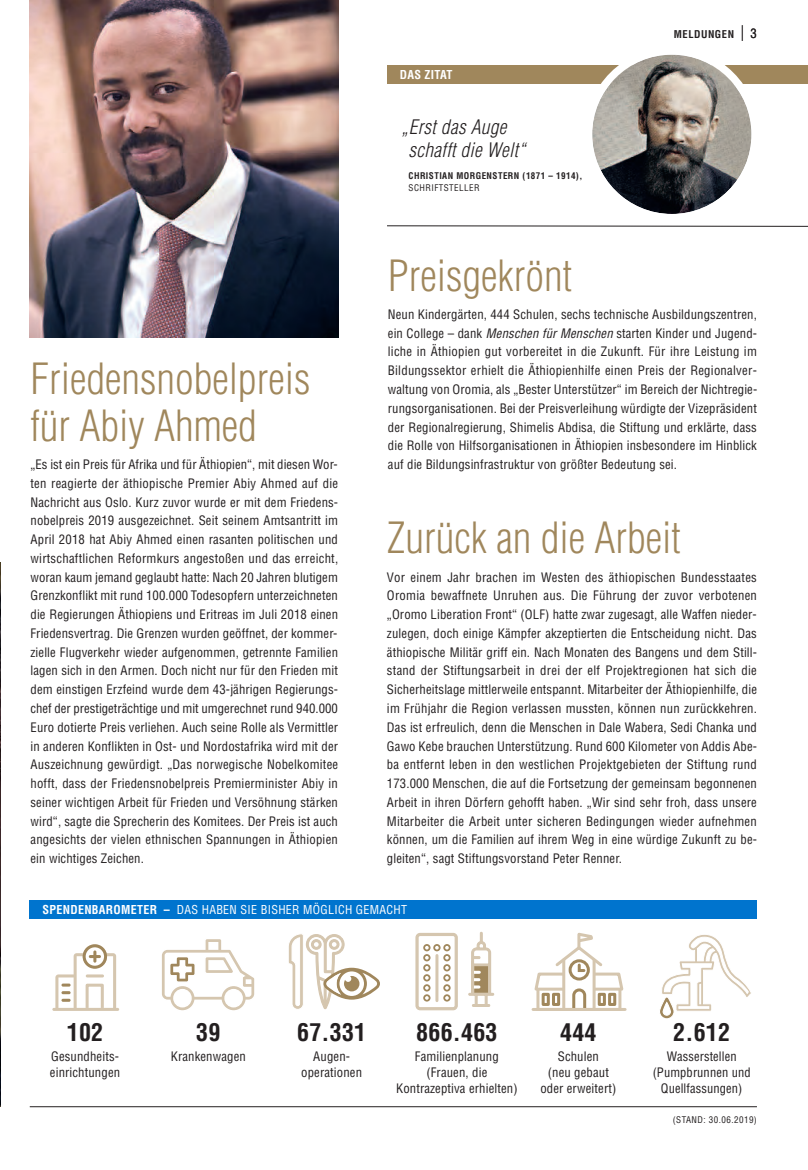
<style>
.page{position:relative;width:808px;height:1170px;background:#fff}
.page>*{position:absolute;margin:0;border:0;box-sizing:border-box;transform-origin:0 0}
.t1{font:300 condensed 42px/46.7px "Helvetica";color:#a0875c}
.t2{font:700 condensed 24px "Helvetica";letter-spacing:.01em;color:#231f20}
.t3{font:italic 300 condensed 19.5px/22.5px "Helvetica";letter-spacing:.02em;color:#231f20}
.t4{font:condensed 12.75px/18.8px "Helvetica";letter-spacing:.01em;color:#231f20;text-align:center}
.t5{font:condensed 12px "Helvetica";letter-spacing:.025em;color:#fff}
.t6{font:700 condensed 12px "Helvetica";letter-spacing:.025em;color:#fff}
.t7{font:700 condensed 10.5px "Helvetica";letter-spacing:.05em;color:#231f20}
.t8{font:condensed 9px "Helvetica";letter-spacing:.05em;color:#231f20}
.t9{font:700 condensed 9px "Helvetica";letter-spacing:.05em;color:#231f20}
.s1{font-weight:400;font-size:15.75px}
.s2{font-weight:400;font-size:12.75px}
.s3{font-style:italic}
.s4{font-weight:700}
</style>
<div class="page">
<img style="left:0;top:562px;width:1px;height:544px">
<img style="left:30px;top:0;width:308px;height:338px">
<svg style="left:387px;top:54px;width:421px;height:173px"></svg>
<div style="left:30px;top:900px;width:727px;height:19px;background:#0074ce"></div>
<hr style="left:30px;top:1106px;width:727px;height:1px;background:#231f20">
<svg style="left:52px;top:944px;width:67px;height:66px"></svg>
<svg style="left:162px;top:939px;width:93px;height:72px"></svg>
<svg style="left:288px;top:934px;width:92px;height:76px"></svg>
<svg style="left:415px;top:932px;width:43px;height:78px"></svg>
<svg style="left:468px;top:931px;width:27px;height:76px"></svg>
<hr style="left:465px;top:970px;width:14px;height:3px;background:#fff">
<hr style="left:465px;top:978px;width:14px;height:3px;background:#fff">
<hr style="left:465px;top:985px;width:14px;height:3px;background:#fff">
<hr style="left:471px;top:961px;width:3px;height:33px;background:#d5c6af">
<svg style="left:532px;top:932px;width:93px;height:79px"></svg>
<div style="left:562px;top:958px;width:34px;height:52px;border:3px solid #d5c6af"></div>
<svg style="left:660px;top:935px;width:91px;height:84px"></svg>
<h1 class="t1" style="left:31px;top:356px;width:281px">Friedensnobelpreis für Abiy Ahmed</h1>
<p class="t4" style="left:30px;top:455px;width:309px;text-align:justify">„Es ist ein Preis für Afrika und für Äthiopien“, mit diesen Wor&shy;ten reagierte der äthiopische Premier Abiy Ahmed auf die Nachricht aus Oslo. Kurz zuvor wurde er mit dem Friedens&shy;nobelpreis 2019 ausgezeichnet. Seit seinem Amtsantritt im April 2018 hat Abiy Ahmed einen rasanten politischen und wirtschaftlichen Reformkurs angestoßen und das erreicht, woran kaum jemand geglaubt hatte: Nach 20 Jahren blutigem Grenzkonflikt mit rund 100.000 Todesopfern unterzeichneten die Regierungen Äthiopiens und Eritreas im Juli 2018 einen Friedensvertrag. Die Grenzen wurden geöffnet, der kommer&shy;zielle Flugverkehr wieder aufgenommen, getrennte Familien lagen sich in den Armen. Doch nicht nur für den Frieden mit dem einstigen Erzfeind wurde dem 43-jährigen Regierungs&shy;chef der prestigeträchtige und mit umgerechnet rund 940.000<br>Euro dotierte Preis verliehen. Auch seine Rolle als Vermittler in anderen Konflikten in Ost- und Nordostafrika wird mit der Auszeichnung gewürdigt. „Das norwegische Nobelkomitee hofft, dass der Friedensnobelpreis Premierminister Abiy in seiner wichtigen Arbeit für Frieden und Versöhnung stärken wird“, sagte die Sprecherin des Komitees. Der Preis ist auch angesichts der vielen ethnischen Spannungen in Äthiopien ein wichtiges Zeichen.</p>
<p class="t6" style="left:400px;top:68px;width:54px">DAS ZITAT</p>
<h3 class="t3" style="left:409px;top:116px;width:118px;text-indent:-7px">„Erst das Auge schafft die Welt“</h3>
<p class="t9" style="left:409px;top:171px;width:175px">CHRISTIAN MORGENSTERN (1871 – 1914),</p>
<p class="t8" style="left:409px;top:183px;width:72px">SCHRIFTSTELLER</p>
<p class="t7" style="left:674px;top:28px;width:85px">MELDUNGEN <span class="s1">|</span> <span class="s2">3</span></p>
<h1 class="t1" style="left:388px;top:253px;width:186px">Preisgekrönt</h1>
<p class="t4" style="left:388px;top:305px;width:371px;text-align:justify">Neun Kindergärten, 444 Schulen, sechs technische Ausbildungszentren, ein College – dank <span class="s3">Menschen für Menschen</span> starten Kinder und Jugend&shy;liche in Äthiopien gut vorbereitet in die Zukunft. Für ihre Leistung im Bildungssektor erhielt die Äthiopienhilfe einen Preis der Regionalver - waltung von Oromia, als „Bester Unterstützer“ im Bereich der Nichtregie&shy;rungsorganisationen. Bei der Preisverleihung würdigte der Vizepräsident der Regionalregierung, Shimelis Abdisa, die Stiftung und erklärte, dass die Rolle von Hilfsorganisationen in Äthiopien insbesondere im Hinblick auf die Bildungsinfrastruktur von größter Bedeutung sei.</p>
<h1 class="t1" style="left:387px;top:515px;width:295px">Zurück an die Arbeit</h1>
<p class="t4" style="left:387px;top:567px;width:372px;text-align:justify">Vor einem Jahr brachen im Westen des äthiopischen Bundesstaates Oromia bewaffnete Unruhen aus. Die Führung der zuvor verbotenen „Oromo Liberation Front“ (OLF) hatte zwar zugesagt, alle Waffen nieder&shy;zulegen, doch einige Kämpfer akzeptierten die Entscheidung nicht. Das äthiopische Militär griff ein. Nach Monaten des Bangens und dem Still&shy;stand der Stiftungsarbeit in drei der elf Projektregionen hat sich die Sicherheitslage mittlerweile entspannt. Mitarbeiter der Äthiopienhilfe, die im Frühjahr die Region verlassen mussten, können nun zurückkehren.<br>Das ist erfreulich, denn die Menschen in Dale Wabera, Sedi Chanka und Gawo Kebe brauchen Unterstützung. Rund 600 Kilometer von Addis Abe&shy;ba entfernt leben in den westlichen Projektgebieten der Stiftung rund 173.000 Menschen, die auf die Fortsetzung der gemeinsam begonnenen Arbeit in ihren Dörfern gehofft haben. „Wir sind sehr froh, dass unsere Mitarbeiter die Arbeit unter sicheren Bedingungen wieder aufnehmen können, um die Familien auf ihrem Weg in eine würdige Zukunft zu be&shy;gleiten“, sagt Stiftungsvorstand Peter Renner.</p>
<p class="t5" style="left:43px;top:902px;width:366px"><span class="s4">SPENDENBAROMETER –</span> DAS HABEN SIE BISHER MÖGLICH GEMACHT</p>
<h2 class="t2" style="left:67px;top:1018px;width:38px">102</h2>
<p class="t4" style="left:50px;top:1048px;width:72px;line-height:15.8px;text-align:left">Gesundheits - einrichtungen</p>
<h2 class="t2" style="left:196px;top:1018px;width:26px">39</h2>
<p class="t4" style="left:171px;top:1047px;width:77px">Krankenwagen</p>
<h2 class="t2" style="left:297px;top:1018px;width:71px">67.331</h2>
<p class="t4" style="left:301px;top:1048px;width:62px;line-height:15.8px">Augen&shy;operationen</p>
<h2 class="t2" style="left:416px;top:1018px;width:83px">866.463</h2>
<p class="t4" style="left:396px;top:1048px;width:123px;line-height:15.8px">Familienplanung (Frauen, die<br>Kontrazeptiva erhielten)</p>
<h2 class="t2" style="left:560px;top:1018px;width:38px">444</h2>
<p class="t4" style="left:540px;top:1048px;width:78px;line-height:15.8px">Schulen<br>(neu gebaut oder erweitert)</p>
<h2 class="t2" style="left:673px;top:1018px;width:58px">2.612</h2>
<p class="t4" style="left:653px;top:1048px;width:100px;line-height:15.8px">Wasserstellen (Pumpbrunnen und<br>Quellfassungen)</p>
<p class="t8" style="left:673px;top:1114px;width:86px">(STAND: 30.06.2019)</p>
</div>
